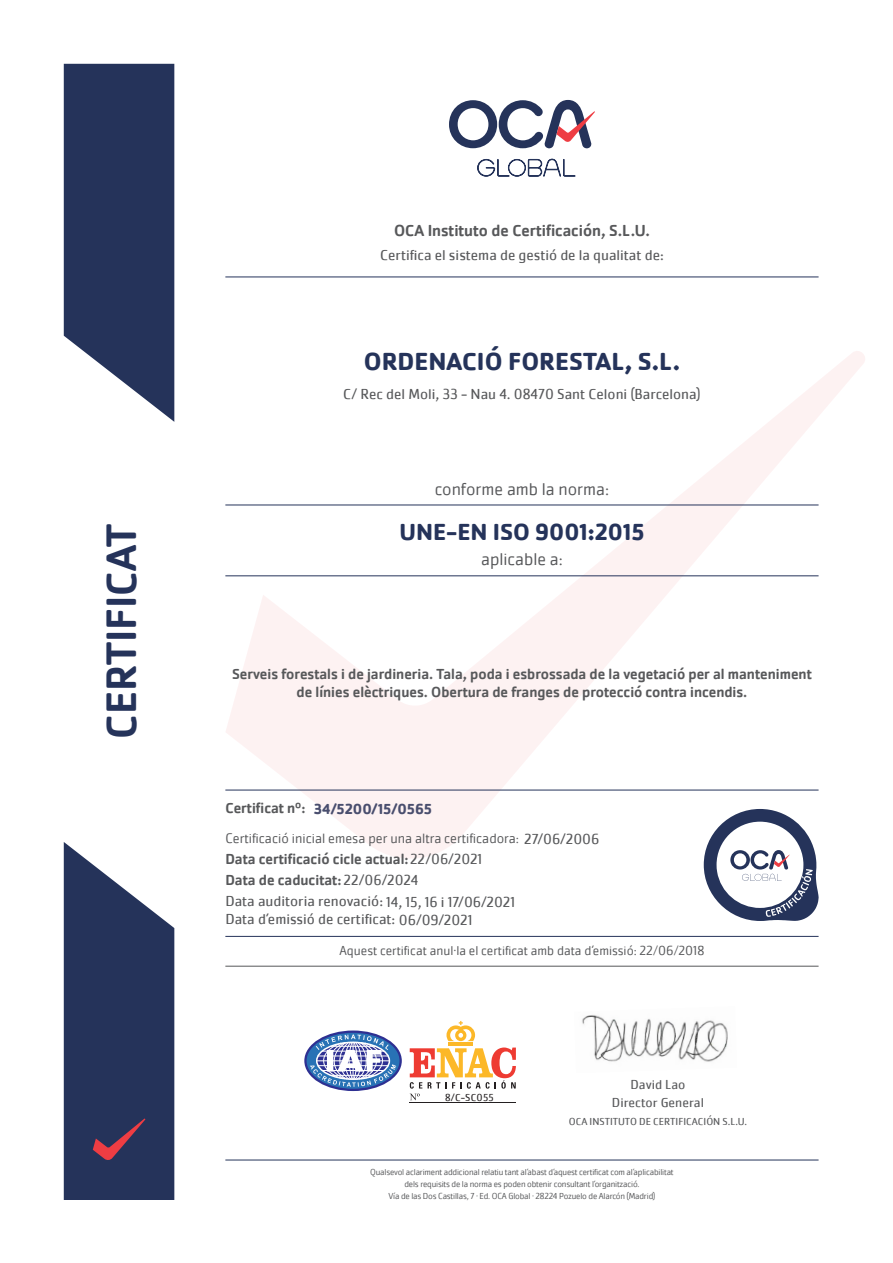
<style>
.page{position:relative;width:893px;height:1263px;background:#fff}
.page>*{position:absolute;margin:0;border:0;box-sizing:border-box;transform-origin:0 0}
.t1{font:500 43.95px "Cachet Pro";color:#25335a}
.t2{font:700 25.5px "Cachet Pro";color:#25335a}
.t3{font:700 24px "Cachet Pro";color:#25335a}
.t4{font:300 18px "Cachet Pro";color:#57585a}
.t5{font:500 16.5px "Cachet Pro";color:#57585a}
.t6{font:500 15px/18px "Cachet Pro";color:#57585a;text-align:center}
.t7{font:15px "Cachet Pro";color:#57585a}
.t8{font:700 15px "Cachet Pro";color:#494e6e}
.t9{font:300 14.25px "Cachet Pro";color:#57585a}
.t10{font:300 13.5px "Cachet Pro";color:#57585a}
.t11{font:13.5px "Cachet Pro";color:#57585a}
.t12{font:10.5px "Cachet Pro";color:#57585a}
.t13{font:10.5px "Cachet Pro";letter-spacing:.025em;color:#231f20}
.t14{font:300 9px "Cachet Pro";letter-spacing:-.02em;color:#57585a}
.s1{font-weight:400;font-size:15px}
.s2{font-weight:400}
</style>
<div class="page">
<svg style="left:225px;top:351px;width:640px;height:507px"></svg>
<svg style="left:64px;top:64px;width:110px;height:358px;background:#3f4b6d"></svg>
<svg style="left:449px;top:100px;width:146px;height:48px"></svg>
<svg style="left:477px;top:159px;width:99px;height:18px"></svg>
<svg style="left:64px;top:842px;width:110px;height:358px;background:#414b6d"></svg>
<hr style="left:225px;top:1160px;width:594px;height:1px;background:#25335a">
<hr style="left:225px;top:277px;width:594px;height:1px;background:#25335a">
<hr style="left:225px;top:575px;width:594px;height:1px;background:#25335a">
<hr style="left:225px;top:505px;width:594px;height:1px;background:#25335a">
<hr style="left:225px;top:790px;width:594px;height:1px;background:#25335a">
<hr style="left:225px;top:936px;width:594px;height:1px;background:#25335a">
<svg style="left:704px;top:809px;width:115px;height:112px"></svg>
<hr style="left:225px;top:966px;width:594px;height:1px;background:#57585a">
<hr style="left:449px;top:1042px;width:24px;height:4px;background:#fcb828">
<svg style="left:446px;top:1021px;width:29px;height:20px"></svg>
<hr style="left:410px;top:1102px;width:106px;height:1px;background:#231f20">
<svg style="left:410px;top:1047px;width:106px;height:53px"></svg>
<svg style="left:305px;top:1032px;width:96px;height:58px"></svg>
<div style="left:304px;top:1030px;width:98px;height:61px;border:2px solid #2e3092;border-radius:50%"></div>
<svg style="left:310px;top:1034px;width:86px;height:53px"></svg>
<img style="left:582px;top:1015px;width:146px;height:47px">
<p class="t1" style="left:96px;top:738px;width:216px;rotate:-90deg">CERTIFICAT</p>
<p class="t5" style="left:394px;top:221px;width:257px">OCA Instituto de Certificación, S.L.U.</p>
<p class="t7" style="left:380px;top:246px;width:285px">Certifica el sistema de gestió de la qualitat de:</p>
<p class="t2" style="left:364px;top:345px;width:318px">ORDENACIÓ FORESTAL, S.L.</p>
<p class="t7" style="left:343px;top:385px;width:359px">C/ Rec del Moli, 33 - Nau 4. 08470 Sant Celoni (Barcelona)</p>
<p class="t4" style="left:435px;top:479px;width:176px">conforme amb la norma:</p>
<p class="t3" style="left:399px;top:517px;width:246px">UNE-EN ISO 9001:2015</p>
<p class="t4" style="left:481px;top:549px;width:83px">aplicable a:</p>
<p class="t6" style="left:232px;top:666px;width:581px">Serveis forestals i de jardineria. Tala, poda i esbrossada de la vegetació per al manteniment de línies elèctriques. Obertura de franges de protecció contra incendis.</p>
<p class="t6" style="left:225px;top:799px;width:82px">Certificat nº:</p>
<p class="t8" style="left:314px;top:800px;width:120px">34/5200/15/0565</p>
<p class="t9" style="left:225px;top:830px;width:376px">Certificació inicial emesa per una altra certificadora: <span class="s1">27/06/2006</span></p>
<p class="t6" style="left:225px;top:850px;width:258px">Data certificació cicle actual:<span class="s2">22/06/2021</span></p>
<p class="t6" style="left:225px;top:871px;width:195px">Data de caducitat: <span class="s2">22/06/2024</span></p>
<p class="t7" style="left:225px;top:892px;width:291px">Data auditoria renovació: 14, 15, 16 i 17/06/2021</p>
<p class="t7" style="left:225px;top:910px;width:249px">Data d’emissió de certificat: 06/09/2021</p>
<p class="t10" style="left:340px;top:943px;width:366px">Aquest certificat anul·la el certificat amb data d’emissió: 22/06/2018</p>
<p class="t13" style="left:445px;top:1091px;width:50px">8/C-SC055</p>
<p class="t11" style="left:630px;top:1076px;width:56px">David Lao</p>
<p class="t12" style="left:569px;top:1115px;width:180px">OCA INSTITUTO DE CERTIFICACIÓN S.L.U.</p>
<p class="t11" style="left:612px;top:1094px;width:93px">Director General</p>
<p class="t14" style="left:370px;top:1166px;width:305px">Qualsevol aclariment addicional relatiu tant al’abast d’aquest certificat com al’aplicabilitat</p>
<p class="t14" style="left:404px;top:1178px;width:236px">dels requisits de la norma es poden obtenir consultant l’organització.</p>
<p class="t14" style="left:388px;top:1190px;width:268px">Vía de las Dos Castillas, 7 · Ed. OCA Global · 28224 Pozuelo de Alarcón (Madrid)</p>
</div>
